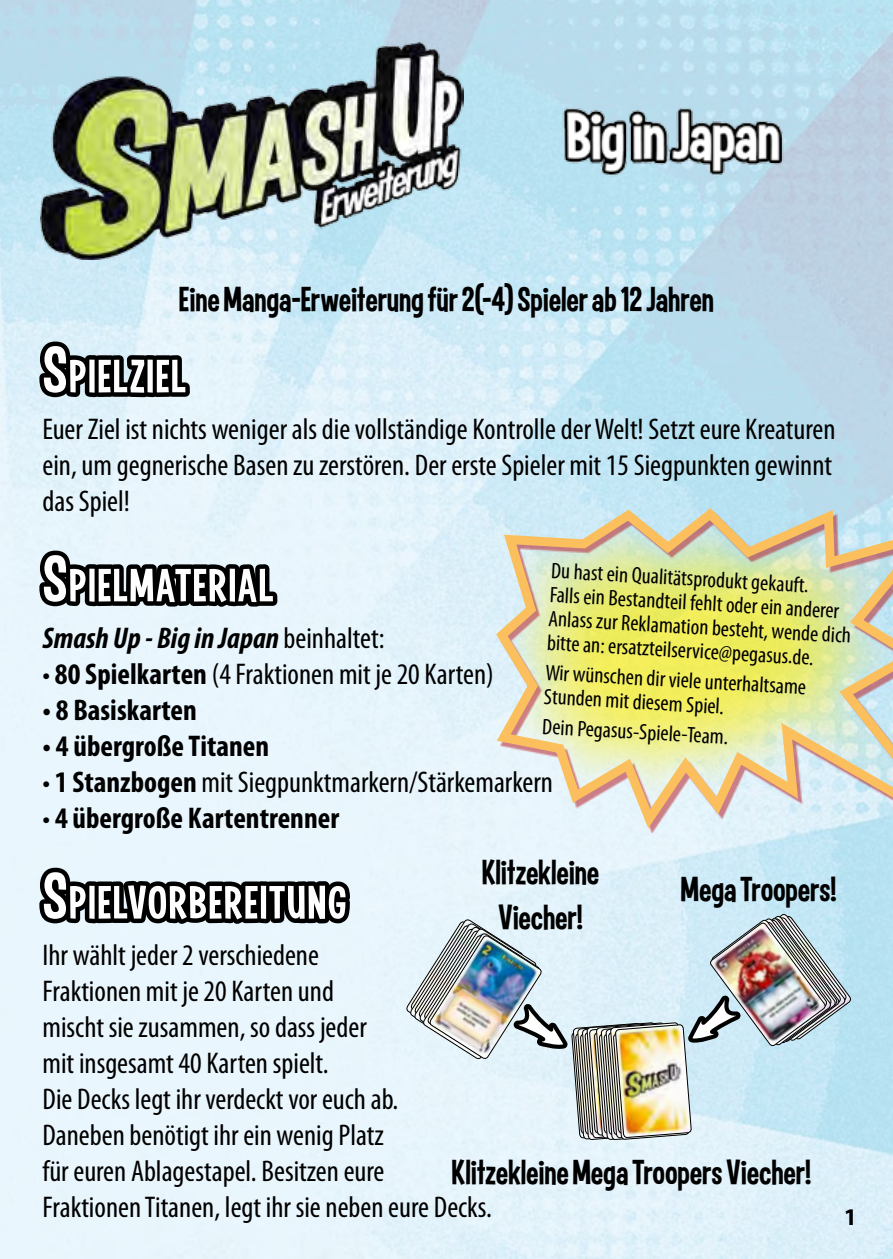
<style>
.page{position:relative;width:893px;height:1259px;background:#fff}
.page>*{position:absolute;margin:0;border:0;box-sizing:border-box;transform-origin:0 0}
.t1{font:50.4px "Curse Casual JVE";letter-spacing:.035em;color:#fff}
.t2{font:37.8px/45.3px "Curse Casual JVE";color:#000;text-align:center}
.t3{font:condensed 30px/36px "Myriad Pro";color:#000;text-align:justify}
.t4{font:700 condensed 30px "Myriad Pro";color:#000}
.t5{font:italic 700 condensed 30px "Myriad Pro";color:#000}
.t6{font:700 24px "Myriad Pro";color:#000}
.t7{font:condensed 22.5px/24px "Myriad Pro";color:#000}
.s1{font-size:72px}
.s2{font-weight:400;font-style:normal}
.s3{font-weight:700}
.s4{font-weight:400}
</style>
<div class="page">
<img style="left:0;top:0;width:893px;height:1259px">
<img style="left:405px;top:913px;width:447px;height:240px">
<img style="left:41px;top:43px;width:423px;height:217px">
<img style="left:485px;top:104px;width:375px;height:75px">
<svg style="left:33px;top:335px;width:161px;height:69px;background:#666e72"></svg>
<svg style="left:33px;top:516px;width:249px;height:109px;background:#959ea2"></svg>
<svg style="left:33px;top:851px;width:324px;height:247px;background:#c4ced4"></svg>
<svg style="left:489px;top:502px;width:404px;height:356px;background:#e0e4b1"></svg>
<p class="t2" style="left:179px;top:276px;width:536px">Eine Manga-Erweiterung für 2(-4) Spieler ab 12 Jahren</p>
<h1 class="t1" style="left:43px;top:350px;width:145px"><span class="s1">S</span>PIELZIEL</h1>
<p class="t3" style="left:43px;top:411px;width:795px">Euer Ziel ist nichts weniger als die vollständige Kontrolle der Welt! Setzt eure Kreaturen ein, um gegnerische Basen zu zerstören. Der erste Spieler mit 15 Siegpunkten gewinnt das Spiel!</p>
<h1 class="t1" style="left:43px;top:559px;width:233px"><span class="s1">S</span>PIELMATERIAL</h1>
<p class="t5" style="left:43px;top:619px;width:344px">Smash Up - Big in Japan <span class="s2">beinhaltet:</span></p>
<p class="t3" style="left:43px;top:656px;width:453px">• <span class="s3">80 Spielkarten</span> (4 Fraktionen mit je 20 Karten)</p>
<p class="t4" style="left:43px;top:691px;width:156px">• 8 Basiskarten</p>
<p class="t4" style="left:43px;top:727px;width:228px">• 4 übergroße Titanen</p>
<p class="t3" style="left:43px;top:764px;width:512px">• <span class="s3">1 Stanzbogen</span> mit Siegpunktmarkern/Stärkemarkern</p>
<p class="t4" style="left:43px;top:799px;width:298px"><span class="s4">•</span> 4 übergroße Kartentrenner</p>
<h1 class="t1" style="left:43px;top:876px;width:305px"><span class="s1">S</span>PIELVORBEREITUNG</h1>
<p class="t3" style="left:43px;top:937px;width:451px;text-align:left">Ihr wählt jeder 2 verschiedene<br>Fraktionen mit je 20 Karten und<br>mischt sie zusammen, so dass jeder<br>mit insgesamt 40 Karten spielt.<br>Die Decks legt ihr verdeckt vor euch ab.<br>Daneben benötigt ihr ein wenig Platz<br>für euren Ablagestapel. Besitzen eure<br>Fraktionen Titanen, legt ihr sie neben eure Decks.</p>
<p class="t7" style="left:551px;top:558px;width:305px;rotate:3deg">Du hast ein Qualitätsprodukt gekauft.<br>Falls ein Bestandteil fehlt oder ein anderer Anlass zur Reklamation besteht, wende dich bitte an: ersatzteilservice@pegasus.de.</p>
<p class="t7" style="left:546px;top:660px;width:263px;rotate:3deg">Wir wünschen dir viele unterhaltsame<br>Stunden mit diesem Spiel.</p>
<p class="t7" style="left:543px;top:714px;width:188px;rotate:3deg">Dein Pegasus-Spiele-Team.</p>
<p class="t2" style="left:482px;top:849px;width:119px">Klitzekleine<br>Viecher!</p>
<p class="t2" style="left:681px;top:866px;width:157px">Mega Troopers!</p>
<p class="t2" style="left:452px;top:1149px;width:361px">Klitzekleine Mega Troopers Viecher!</p>
<p class="t6" style="left:844px;top:1201px;width:15px">1</p>
</div>
